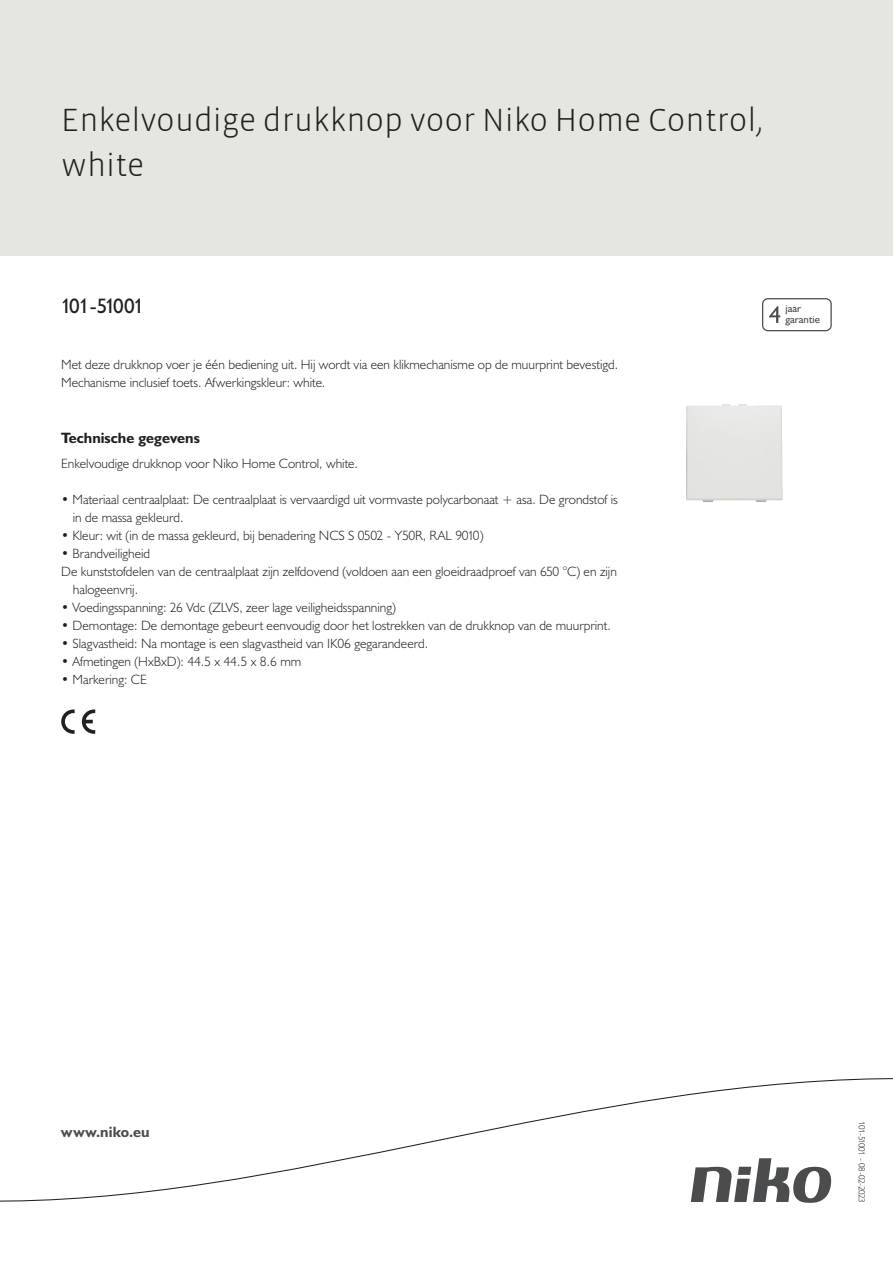
<style>
.page{position:relative;width:893px;height:1263px;background:#fff}
.page>*{position:absolute;margin:0;border:0;box-sizing:border-box;transform-origin:0 0}
.Title_datasheets{font:300 33px/45px "Vista Sans";color:#231f20}
.Article_number{font:21px "Humanist 521 BT";letter-spacing:-.075em;color:#231f20}
.Titles_parts{font:700 15px "Humanist 521 BT";color:#231f20}
.titel_afbeelding{font:700 15px "Humanist 521 BT";letter-spacing:.005em;color:#4b4c4d}
.USP_Bullets{font:300 13.5px/18px "Humanist 521 BT";color:#231f20}
.Platte_tekst_CAB{font:300 13.5px/18px "Humanist 521 BT";color:#231f20}
.t1{font:10.8px/10.8px "Humanist 521 BT";color:#4b4c4d}
.Revision{font:300 9px "Humanist 521 BT";letter-spacing:-.05em;color:#231f20}
</style>
<div class="page">
<div style="left:0;top:0;width:893px;height:255px;background:#e6e6e0"></div>
<svg style="left:82px;top:709px;width:13px;height:25px"></svg>
<svg style="left:61px;top:709px;width:14px;height:25px"></svg>
<svg style="left:762px;top:298px;width:70px;height:33px"></svg>
<svg style="left:0;top:1078px;width:893px;height:125px"></svg>
<img style="left:686px;top:404px;width:97px;height:98px">
<p class="Title_datasheets" style="left:61px;top:98px;width:703px">Enkelvoudige drukknop voor Niko Home Control, white</p>
<p class="Article_number" style="left:61px;top:293px;width:85px">101-51001</p>
<p class="t1" style="left:785px;top:303px;width:36px">jaar garantie</p>
<p class="Platte_tekst_CAB" style="left:61px;top:355px;width:558px">Met deze drukknop voer je één bediening uit. Hij wordt via een klikmechanisme op de muurprint bevestigd.<br>Mechanisme inclusief toets. Afwerkingskleur: white.</p>
<p class="Titles_parts" style="left:61px;top:429px;width:140px">Technische gegevens</p>
<p class="Platte_tekst_CAB" style="left:61px;top:454px;width:298px">Enkelvoudige drukknop voor Niko Home Control, white.</p>
<p class="USP_Bullets" style="left:73px;top:490px;width:546px;text-indent:-12px">• Materiaal centraalplaat: De centraalplaat is vervaardigd uit vormvaste polycarbonaat + asa. De grondstof is in de massa gekleurd.</p>
<p class="USP_Bullets" style="left:61px;top:526px;width:424px">• Kleur: wit (in de massa gekleurd, bij benadering NCS S 0502 - Y50R, RAL 9010)</p>
<p class="USP_Bullets" style="left:61px;top:544px;width:91px">• Brandveiligheid</p>
<p class="USP_Bullets" style="left:73px;top:562px;width:545px;text-indent:-12px">De kunststofdelen van de centraalplaat zijn zelfdovend (voldoen aan een gloeidraadproef van 650 °C) en zijn halogeenvrij.</p>
<p class="USP_Bullets" style="left:61px;top:598px;width:336px">• Voedingsspanning: 26 Vdc (ZLVS, zeer lage veiligheidsspanning)</p>
<p class="USP_Bullets" style="left:61px;top:616px;width:551px">• Demontage: De demontage gebeurt eenvoudig door het lostrekken van de drukknop van de muurprint.</p>
<p class="USP_Bullets" style="left:61px;top:634px;width:368px">• Slagvastheid: Na montage is een slagvastheid van IK06 gegarandeerd.</p>
<p class="USP_Bullets" style="left:61px;top:652px;width:241px">• Afmetingen (HxBxD): 44.5 x 44.5 x 8.6 mm</p>
<p class="USP_Bullets" style="left:61px;top:670px;width:87px">• Markering: CE</p>
<p class="titel_afbeelding" style="left:61px;top:1122px;width:90px">www.niko.eu</p>
<p class="Revision" style="left:868px;top:1121px;width:83px;rotate:90deg">101-51001 - 08-02-2023</p>
</div>
